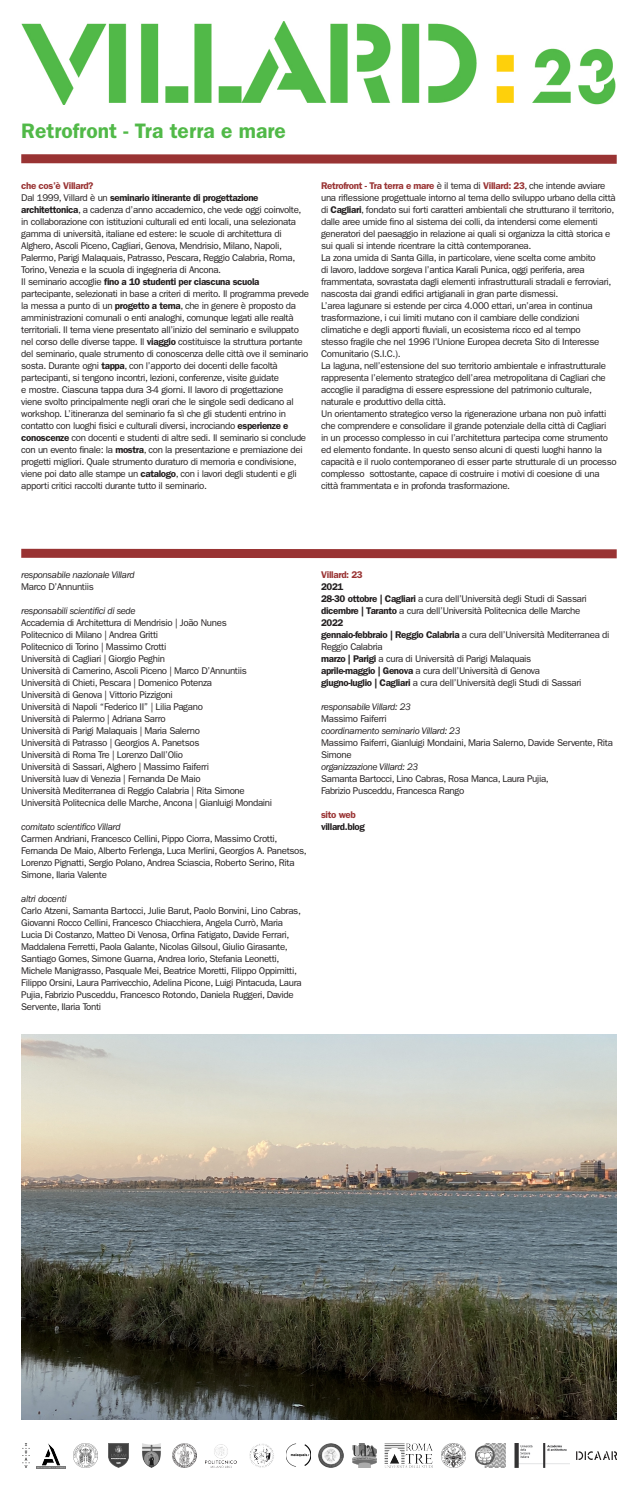
<style>
.page{position:relative;width:638px;height:1489px;background:#fff}
.page>*{position:absolute;margin:0;border:0;box-sizing:border-box;transform-origin:0 0}
.titolo{font:600 21px "ITC Franklin Gothic Std";color:#51b948}
.testo_base{font:9.75px/12px "ITC Franklin Gothic Std";letter-spacing:-.035em;color:#231f20}
.t1{font:italic 9.75px "ITC Franklin Gothic Std";letter-spacing:-.035em;color:#231f20}
.t2{font:600 9.75px "ITC Franklin Gothic Std";letter-spacing:-.035em;color:#231f20}
.testo_base-2{font:600 9.75px "ITC Franklin Gothic Std";letter-spacing:-.035em;color:#933}
.s1{font-weight:400}
.s2{font-weight:600}
.s3{font-weight:600;color:#933}
</style>
<div class="page">
<img style="left:21px;top:21px;width:595px;height:84px">
<svg style="left:21px;top:154px;width:596px;height:10px;background:#a34747"></svg>
<svg style="left:21px;top:548px;width:596px;height:11px;background:#ab5858"></svg>
<img style="left:108px;top:1443px;width:20px;height:24px">
<img style="left:142px;top:1443px;width:19px;height:24px">
<img style="left:172px;top:1443px;width:24px;height:24px">
<img style="left:205px;top:1444px;width:31px;height:22px">
<img style="left:249px;top:1444px;width:25px;height:23px">
<img style="left:286px;top:1443px;width:24px;height:23px">
<img style="left:319px;top:1443px;width:24px;height:24px">
<img style="left:352px;top:1443px;width:24px;height:24px">
<img style="left:384px;top:1443px;width:48px;height:24px">
<img style="left:441px;top:1443px;width:24px;height:24px">
<img style="left:475px;top:1443px;width:30px;height:24px">
<img style="left:514px;top:1443px;width:55px;height:24px">
<img style="left:576px;top:1451px;width:41px;height:8px">
<img style="left:22px;top:1443px;width:7px;height:24px">
<img style="left:37px;top:1443px;width:29px;height:24px">
<img style="left:73px;top:1443px;width:25px;height:24px">
<img style="left:21px;top:1034px;width:596px;height:385px">
<p class="titolo" style="left:21px;top:118px;width:266px">Retrofront - Tra terra e mare</p>
<p class="testo_base-2" style="left:21px;top:180px;width:74px">che cos’è Villard?</p>
<p class="t2" style="left:21px;top:192px;width:239px"><span class="s1">Dal 1999, Villard è un</span> seminario itinerante di progettazione</p>
<p class="testo_base" style="left:21px;top:203px;width:282px"><span class="s2">architettonica</span>, a cadenza d’anno accademico, che vede oggi coinvolte, in collaborazione con istituzioni culturali ed enti locali, una selezionata gamma di università, italiane ed estere: le scuole di architettura di Alghero, Ascoli Piceno, Cagliari, Genova, Mendrisio, Milano, Napoli, Palermo, Parigi Malaquais, Patrasso, Pescara, Reggio Calabria, Roma, Torino, Venezia e la scuola di ingegneria di Ancona.</p>
<p class="testo_base" style="left:21px;top:275px;width:289px">Il seminario accoglie <span class="s2">fino a 10 studenti per ciascuna scuola </span>partecipante, selezionati in base a criteri di merito. Il programma prevede la messa a punto di un <span class="s2">progetto a tema</span>, che in genere è proposto da amministrazioni comunali o enti analoghi, comunque legati alle realtà territoriali. Il tema viene presentato all’inizio del seminario e sviluppato nel corso delle diverse tappe. Il <span class="s2">viaggio</span> costituisce la struttura portante del seminario, quale strumento di conoscenza delle città ove il seminario sosta. Durante ogni <span class="s2">tappa</span>, con l’apporto dei docenti delle facoltà partecipanti, si tengono incontri, lezioni, conferenze, visite guidate<br>e mostre. Ciascuna tappa dura 3-4 giorni. Il lavoro di progettazione<br>viene svolto principalmente negli orari che le singole sedi dedicano al workshop. L’itineranza del seminario fa sì che gli studenti entrino in contatto con luoghi fisici e culturali diversi, incrociando <span class="s2">esperienze e conoscenze</span> con docenti e studenti di altre sedi. Il seminario si conclude con un evento finale: la <span class="s2">mostra</span>, con la presentazione e premiazione dei progetti migliori. Quale strumento duraturo di memoria e condivisione, viene poi dato alle stampe un <span class="s2">catalogo</span>, con i lavori degli studenti e gli apporti critici raccolti durante tutto il seminario.</p>
<p class="testo_base" style="left:321px;top:179px;width:296px"><span class="s3">Retrofront - Tra terra e mare</span> è il tema di <span class="s3">Villard: 23</span>, che intende avviare una riflessione progettuale intorno al tema dello sviluppo urbano della città di <span class="s2">Cagliari</span>, fondato sui forti caratteri ambientali che strutturano il territorio, dalle aree umide fino al sistema dei colli, da intendersi come elementi generatori del paesaggio in relazione ai quali si organizza la città storica e sui quali si intende ricentrare la città contemporanea.</p>
<p class="testo_base" style="left:321px;top:251px;width:292px">La zona umida di Santa Gilla, in particolare, viene scelta come ambito<br>di lavoro, laddove sorgeva l’antica Karali Punica, oggi periferia, area frammentata, sovrastata dagli elementi infrastrutturali stradali e ferroviari, nascosta dai grandi edifici artigianali in gran parte dismessi.</p>
<p class="testo_base" style="left:321px;top:299px;width:280px">L’area lagunare si estende per circa 4.000 ettari, un’area in continua trasformazione, i cui limiti mutano con il cambiare delle condizioni climatiche e degli apporti fluviali, un ecosistema ricco ed al tempo stesso fragile che nel 1996 l’Unione Europea decreta Sito di Interesse Comunitario (S.I.C.).</p>
<p class="testo_base" style="left:321px;top:359px;width:286px">La laguna, nell’estensione del suo territorio ambientale e infrastrutturale rappresenta l’elemento strategico dell’area metropolitana di Cagliari che accoglie il paradigma di essere espressione del patrimonio culturale, naturale e produttivo della città.</p>
<p class="testo_base" style="left:321px;top:407px;width:297px">Un orientamento strategico verso la rigenerazione urbana non può infatti che comprendere e consolidare il grande potenziale della città di Cagliari<br>in un processo complesso in cui l’architettura partecipa come strumento ed elemento fondante. In questo senso alcuni di questi luoghi hanno la capacità e il ruolo contemporaneo di esser parte strutturale di un processo complesso sottostante, capace di costruire i motivi di coesione di una città frammentata e in profonda trasformazione.</p>
<p class="t1" style="left:21px;top:569px;width:115px">responsabile nazionale Villard</p>
<p class="testo_base" style="left:21px;top:580px;width:74px">Marco D’Annuntiis</p>
<p class="t1" style="left:21px;top:605px;width:116px">responsabili scientifici di sede</p>
<p class="testo_base" style="left:21px;top:616px;width:207px">Accademia di Architettura di Mendrisio | João Nunes</p>
<p class="testo_base" style="left:21px;top:628px;width:138px">Politecnico di Milano | Andrea Gritti</p>
<p class="testo_base" style="left:21px;top:640px;width:147px">Politecnico di Torino | Massimo Crotti</p>
<p class="testo_base" style="left:21px;top:652px;width:145px">Università di Cagliari | Giorgio Peghin</p>
<p class="testo_base" style="left:21px;top:664px;width:227px">Università di Camerino, Ascoli Piceno | Marco D’Annuntiis</p>
<p class="testo_base" style="left:21px;top:676px;width:192px">Università di Chieti, Pescara | Domenico Potenza</p>
<p class="testo_base" style="left:21px;top:688px;width:153px">Università di Genova | Vittorio Pizzigoni</p>
<p class="testo_base" style="left:21px;top:700px;width:183px">Università di Napoli “Federico II” | Lilia Pagano</p>
<p class="testo_base" style="left:21px;top:712px;width:146px">Università di Palermo | Adriana Sarro</p>
<p class="testo_base" style="left:21px;top:724px;width:180px">Università di Parigi Malaquais | Maria Salerno</p>
<p class="testo_base" style="left:21px;top:736px;width:180px">Università di Patrasso | Georgios A. Panetsos</p>
<p class="testo_base" style="left:21px;top:748px;width:163px">Università di Roma Tre | Lorenzo Dall’Olio</p>
<p class="testo_base" style="left:21px;top:760px;width:189px">Università di Sassari, Alghero | Massimo Faiferri</p>
<p class="testo_base" style="left:21px;top:772px;width:181px">Università Iuav di Venezia | Fernanda De Maio</p>
<p class="testo_base" style="left:21px;top:784px;width:225px">Università Mediterranea di Reggio Calabria | Rita Simone</p>
<p class="testo_base" style="left:21px;top:796px;width:252px">Università Politecnica delle Marche, Ancona | Gianluigi Mondaini</p>
<p class="t1" style="left:21px;top:821px;width:101px">comitato scientifico Villard</p>
<p class="testo_base" style="left:21px;top:832px;width:287px">Carmen Andriani, Francesco Cellini, Pippo Ciorra, Massimo Crotti, Fernanda De Maio, Alberto Ferlenga, Luca Merlini, Georgios A. Panetsos, Lorenzo Pignatti, Sergio Polano, Andrea Sciascia, Roberto Serino, Rita Simone, Ilaria Valente</p>
<p class="t1" style="left:21px;top:893px;width:47px">altri docenti</p>
<p class="testo_base" style="left:21px;top:904px;width:282px">Carlo Atzeni, Samanta Bartocci, Julie Barut, Paolo Bonvini, Lino Cabras, Giovanni Rocco Cellini, Francesco Chiacchiera, Angela Currò, Maria Lucia Di Costanzo, Matteo Di Venosa, Orfina Fatigato, Davide Ferrari, Maddalena Ferretti, Paola Galante, Nicolas Gilsoul, Giulio Girasante, Santiago Gomes, Simone Guarna, Andrea Iorio, Stefania Leonetti, Michele Manigrasso, Pasquale Mei, Beatrice Moretti, Filippo Oppimitti, Filippo Orsini, Laura Parrivecchio, Adelina Picone, Luigi Pintacuda, Laura Pujia, Fabrizio Pusceddu, Francesco Rotondo, Daniela Ruggeri, Davide Servente, Ilaria Tonti</p>
<p class="testo_base-2" style="left:321px;top:568px;width:43px">Villard: 23</p>
<p class="t2" style="left:321px;top:580px;width:24px">2021</p>
<p class="testo_base" style="left:321px;top:592px;width:267px"><span class="s2">28-30 ottobre | Cagliari</span> a cura dell’Università degli Studi di Sassari</p>
<p class="testo_base" style="left:321px;top:604px;width:261px"><span class="s2">dicembre | Taranto</span> a cura dell’Università Politecnica delle Marche</p>
<p class="t2" style="left:321px;top:616px;width:24px">2022</p>
<p class="testo_base" style="left:321px;top:628px;width:290px"><span class="s2">gennaio-febbraio | Reggio Calabria</span> a cura dell’Università Mediterranea di<br>Reggio Calabria</p>
<p class="testo_base" style="left:321px;top:652px;width:212px"><span class="s2">marzo | Parigi</span> a cura di Università di Parigi Malaquais</p>
<p class="testo_base" style="left:321px;top:664px;width:220px"><span class="s2">aprile-maggio | Genova</span> a cura dell’Università di Genova</p>
<p class="testo_base" style="left:321px;top:676px;width:262px"><span class="s2">giugno-luglio | Cagliari</span> a cura dell’Università degli Studi di Sassari</p>
<p class="t1" style="left:321px;top:701px;width:91px">responsabile Villard: 23</p>
<p class="testo_base" style="left:321px;top:712px;width:67px">Massimo Faiferri</p>
<p class="t1" style="left:321px;top:725px;width:141px">coordinamento seminario Villard: 23</p>
<p class="testo_base" style="left:321px;top:736px;width:293px">Massimo Faiferri, Gianluigi Mondaini, Maria Salerno, Davide Servente, Rita<br>Simone</p>
<p class="t1" style="left:321px;top:761px;width:98px">organizzazione Villard: 23</p>
<p class="testo_base" style="left:321px;top:772px;width:229px">Samanta Bartocci, Lino Cabras, Rosa Manca, Laura Pujia,</p>
<p class="testo_base" style="left:321px;top:784px;width:145px">Fabrizio Pusceddu, Francesca Rango</p>
<p class="testo_base-2" style="left:321px;top:808px;width:36px">sito web</p>
<p class="t2" style="left:321px;top:820px;width:45px">villard.blog</p>
</div>
